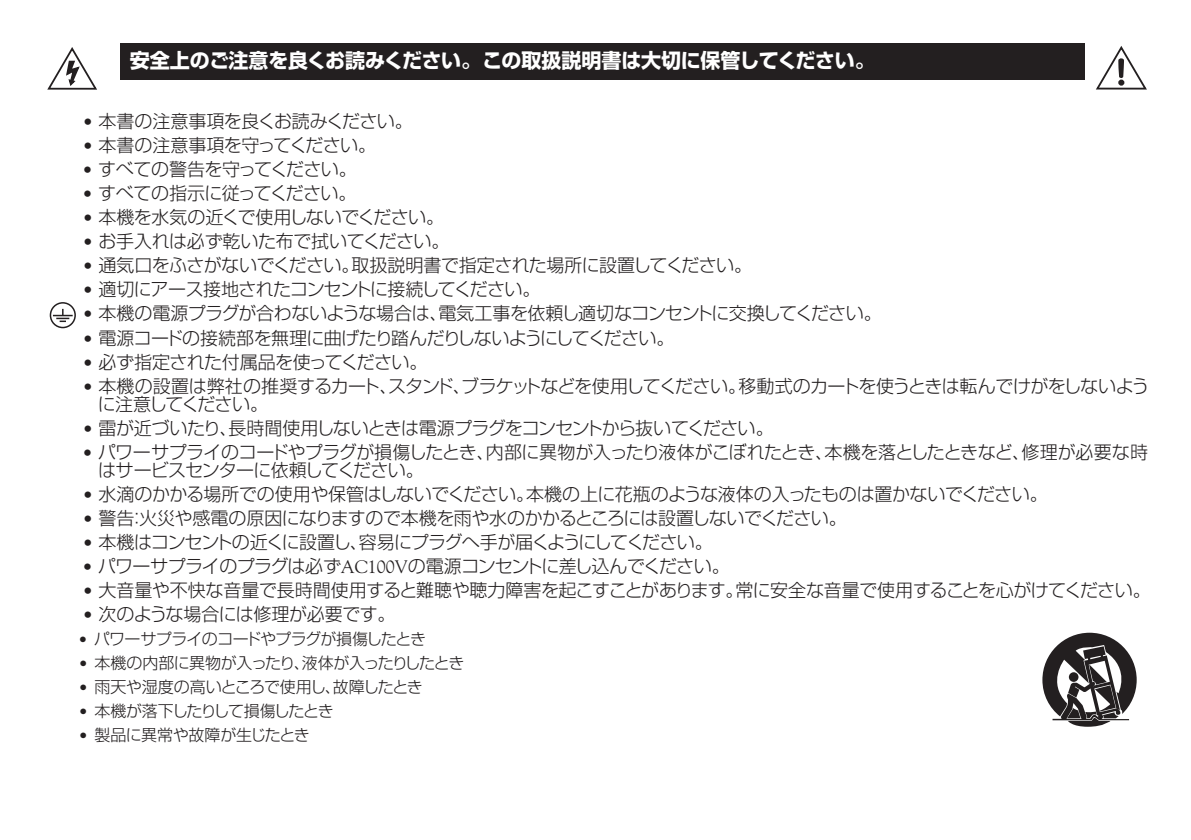
<style>
.page{position:relative;width:1191px;height:840px;background:#fff}
.page>*{position:absolute;margin:0;border:0;box-sizing:border-box;transform-origin:0 0}
.t1{font:700 20px "Shin Go Pro";letter-spacing:-.015em;color:#fff}
.t2{font:300 18px/18px "Shin Go Pro";letter-spacing:-.03em;color:#231f20}
.t3{font:300 18px "Shin Go Pro";letter-spacing:-.065em;color:#231f20}
.t4{font:300 16px "Shin Go Pro";letter-spacing:-.035em;color:#231f20}
.t5{font:300 16px "Shin Go Pro";letter-spacing:-.09em;color:#231f20}
.s1{font-family:"Goudy";font-weight:400}
</style>
<div class="page">
<div style="left:120px;top:43px;width:964px;height:36px;background:#231f20"></div>
<svg style="left:47px;top:47px;width:50px;height:43px"></svg>
<svg style="left:1096px;top:46px;width:51px;height:44px"></svg>
<div style="left:1118px;top:79px;width:6px;height:7px;border:2px solid #231f20;border-radius:50%"></div>
<svg style="left:1042px;top:632px;width:94px;height:94px"></svg>
<div style="left:50px;top:302px;width:26px;height:26px;border:2px solid #231f20;border-radius:50%"></div>
<hr style="left:53px;top:314px;width:20px;height:2px;background:#231f20">
<svg style="left:56px;top:309px;width:13px;height:13px"></svg>
<p class="t1" style="left:130px;top:44px;width:746px">安全上のご注意を良くお読みください。この取扱説明書は大切に保管してください。</p>
<p class="t2" style="left:82px;top:110px;width:332px"><span class="s1">•</span> 本書の注意事項を良くお読みください。</p>
<p class="t2" style="left:82px;top:134px;width:295px"><span class="s1">•</span> 本書の注意事項を守ってください。</p>
<p class="t2" style="left:82px;top:158px;width:276px"><span class="s1">•</span> すべての警告を守ってください。</p>
<p class="t2" style="left:82px;top:182px;width:276px"><span class="s1">•</span> すべての指示に従ってください。</p>
<p class="t2" style="left:82px;top:206px;width:363px"><span class="s1">•</span> 本機を水気の近くで使用しないでください。</p>
<p class="t2" style="left:82px;top:230px;width:369px"><span class="s1">•</span> お手入れは必ず乾いた布で拭いてください。</p>
<p class="t2" style="left:82px;top:254px;width:671px"><span class="s1">•</span> 通気口をふさがないでください。取扱説明書で指定された場所に設置してください。</p>
<p class="t2" style="left:82px;top:278px;width:459px"><span class="s1">•</span> 適切にアース接地されたコンセントに接続してください。</p>
<p class="t2" style="left:82px;top:302px;width:801px"><span class="s1">•</span> 本機の電源プラグが合わないような場合は、電気工事を依頼し適切なコンセントに交換してください。</p>
<p class="t2" style="left:82px;top:326px;width:594px"><span class="s1">•</span> 電源コードの接続部を無理に曲げたり踏んだりしないようにしてください。</p>
<p class="t2" style="left:82px;top:350px;width:346px"><span class="s1">•</span> 必ず指定された付属品を使ってください。</p>
<p class="t2" style="left:98px;top:374px;width:1053px;text-indent:-15px"><span class="s1">•</span> 本機の設置は弊社の推奨するカート、スタンド、ブラケットなどを使用してください。移動式のカートを使うときは転んでけがをしないように注意してください。</p>
<p class="t2" style="left:82px;top:416px;width:693px"><span class="s1">•</span> 雷が近づいたり、長時間使用しないときは電源プラグをコンセントから抜いてください。</p>
<p class="t2" style="left:98px;top:440px;width:1051px;text-indent:-16px"><span class="s1">•</span> パワーサプライのコードやプラグが損傷したとき、内部に異物が入ったり液体がこぼれたとき、本機を落としたときなど、修理が必要な時はサービスセンターに依頼してください。</p>
<p class="t2" style="left:82px;top:482px;width:966px"><span class="s1">•</span> 水滴のかかる場所での使用や保管はしないでください。本機の上に花瓶のような液体の入ったものは置かないでください。</p>
<p class="t2" style="left:82px;top:506px;width:766px"><span class="s1">•</span> 警告：火災や感電の原因になりますので本機を雨や水のかかるところには設置しないでください。</p>
<p class="t3" style="left:82px;top:527px;width:632px"><span class="s1">•</span> 本機はコンセントの近くに設置し、容易にプラグへ手が届くようにしてください。</p>
<p class="t2" style="left:82px;top:554px;width:649px"><span class="s1">•</span> パワーサプライのプラグは必ず<span class="s1">AC100V</span>の電源コンセントに差し込んでください。</p>
<p class="t2" style="left:82px;top:578px;width:1069px"><span class="s1">•</span> 大音量や不快な音量で長時間使用すると難聴や聴力障害を起こすことがあります。常に安全な音量で使用することを心がけてください。</p>
<p class="t2" style="left:82px;top:602px;width:315px"><span class="s1">•</span> 次のような場合には修理が必要です。</p>
<p class="t4" style="left:78px;top:625px;width:349px"><span class="s1">•</span> パワーサプライのコードやプラグが損傷したとき</p>
<p class="t4" style="left:78px;top:649px;width:387px"><span class="s1">•</span> 本機の内部に異物が入ったり、液体が入ったりしたとき</p>
<p class="t4" style="left:78px;top:673px;width:346px"><span class="s1">•</span> 雨天や湿度の高いところで使用し、故障したとき</p>
<p class="t5" style="left:78px;top:697px;width:257px"><span class="s1">•</span> 本機が落下したりして損傷したとき</p>
<p class="t4" style="left:78px;top:721px;width:233px"><span class="s1">•</span> 製品に異常や故障が生じたとき</p>
</div>
